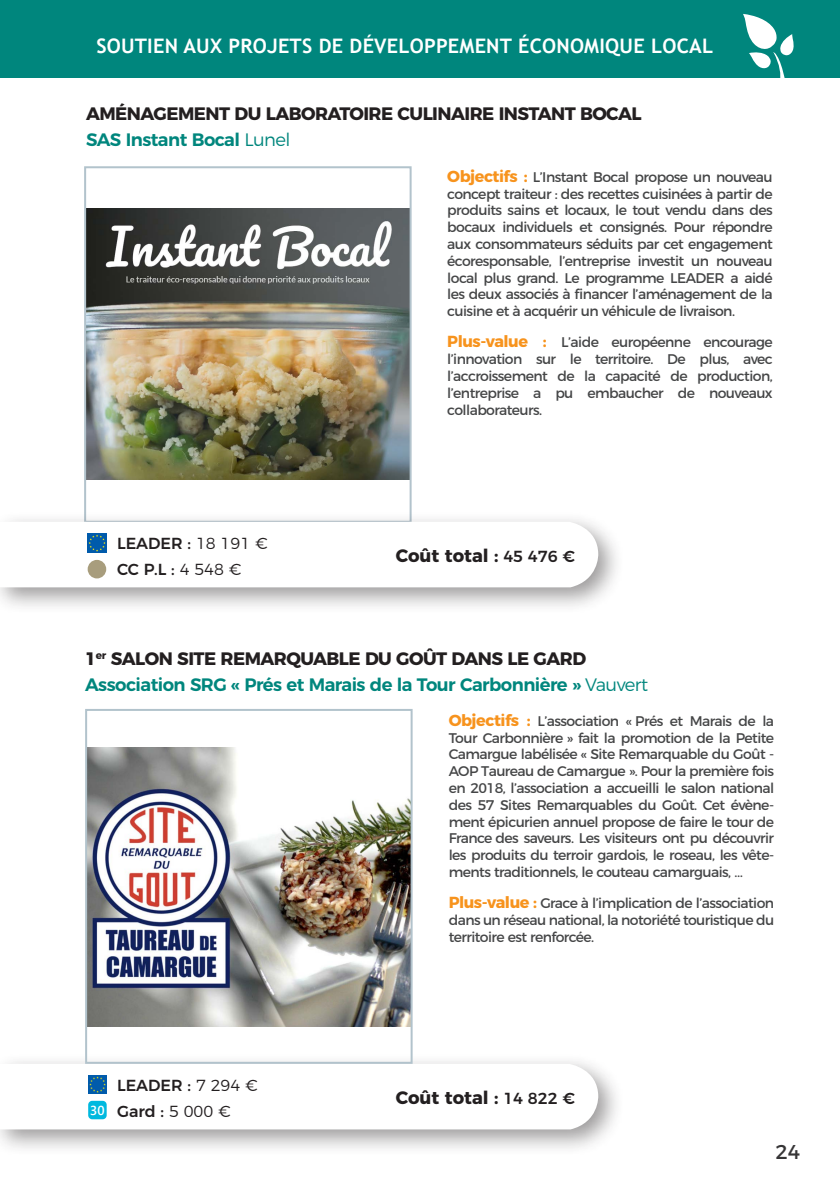
<style>
.page{position:relative;width:840px;height:1191px;background:#fff}
.page>*{position:absolute;margin:0;border:0;box-sizing:border-box;transform-origin:0 0}
.t1{font:700 20px "Trebuchet MS";letter-spacing:.01em;color:#fff}
.t2{font:20px "Montserrat Alternates";color:#363536}
.t3{font:700 18px "Montserrat";letter-spacing:-.03em;color:#231f20}
.t4{font:600 18px "Montserrat";letter-spacing:-.03em;color:#00867d}
.t5{font:700 18px "Montserrat";color:#231f20}
.t6{font:500 16px "Montserrat";color:#231f20}
.t7{font:14px/16.8px "Montserrat";letter-spacing:-.04em;color:#454647;text-align:justify}
.t8{font:600 13px "Segoe UI";color:#fff}
.s1{font-weight:300}
.s2{font-weight:700;font-size:16px;color:#f7931d}
.s3{font-weight:500;font-size:16px}
</style>
<div class="page">
<div style="left:0;top:0;width:839px;height:77px;background:#00867d"></div>
<svg style="left:742px;top:14px;width:51px;height:64px"></svg>
<img style="left:87px;top:208px;width:321px;height:272px">
<div style="left:84px;top:166px;width:327px;height:357px;border:2px solid #b2c3cc"></div>
<div style="left:0;top:1052px;width:624px;height:104px;background:#231f20;opacity:.45"></div>
<svg style="left:0;top:1063px;width:598px;height:66px"></svg>
<div style="left:0;top:510px;width:624px;height:104px;background:#231f20;opacity:.45"></div>
<svg style="left:0;top:522px;width:598px;height:65px"></svg>
<img style="left:88px;top:747px;width:321px;height:279px">
<div style="left:85px;top:709px;width:327px;height:354px;border:2px solid #b2c3cc"></div>
<img style="left:88px;top:533px;width:18px;height:19px">
<div style="left:88px;top:560px;width:18px;height:18px;background:#a89d7d;border-radius:50%"></div>
<div style="left:88px;top:1100px;width:19px;height:19px;background:#00b9df;border-radius:4px"></div>
<img style="left:88px;top:1075px;width:19px;height:18px">
<p class="t1" style="left:96px;top:34px;width:618px">SOUTIEN AUX PROJETS DE DÉVELOPPEMENT ÉCONOMIQUE LOCAL</p>
<p class="t3" style="left:86px;top:99px;width:556px">AMÉNAGEMENT DU LABORATOIRE CULINAIRE INSTANT BOCAL</p>
<p class="t4" style="left:86px;top:125px;width:206px">SAS Instant Bocal <span class="s1">Lunel</span></p>
<p class="t7" style="left:447px;top:167px;width:327px"><span class="s2">Objectifs :</span> L’Instant Bocal propose un nouveau concept traiteur : des recettes cuisinées à partir de produits sains et locaux, le tout vendu dans des bocaux individuels et consignés. Pour répondre aux consommateurs séduits par cet engagement écoresponsable, l’entreprise investit un nouveau local plus grand. Le programme LEADER a aidé les deux associés à financer l’aménagement de la cuisine et à acquérir un véhicule de livraison.</p>
<p class="t7" style="left:447px;top:333px;width:327px"><span class="s2">Plus-value :</span> L’aide européenne encourage l’innovation sur le territoire. De plus, avec l’accroissement de la capacité de production, l’entreprise a pu embaucher de nouveaux collaborateurs.</p>
<p class="t6" style="left:117px;top:530px;width:152px">LEADER : <span class="s1">18 191 €</span></p>
<p class="t6" style="left:117px;top:556px;width:126px">CC P.L : <span class="s1">4 548 €</span></p>
<p class="t5" style="left:395px;top:541px;width:180px">Coût total : <span class="s3">45 476 €</span></p>
<p class="t3" style="left:85px;top:644px;width:502px">1<sup>er</sup> SALON SITE REMARQUABLE DU GOÛT DANS LE GARD</p>
<p class="t4" style="left:85px;top:670px;width:564px">Association SRG « Prés et Marais de la Tour Carbonnière » <span class="s1">Vauvert</span></p>
<p class="t8" style="left:90px;top:1097px;width:16px">30</p>
<p class="t6" style="left:117px;top:1072px;width:142px">LEADER : <span class="s1">7 294 €</span></p>
<p class="t6" style="left:117px;top:1098px;width:115px">Gard : <span class="s1">5 000 €</span></p>
<p class="t7" style="left:448px;top:711px;width:327px"><span class="s2">Objectifs :</span> L’association « Prés et Marais de la Tour Carbonnière » fait la promotion de la Petite Camargue labélisée « Site Remarquable du Goût - AOP Taureau de Camargue ». Pour la première fois en 2018, l’association a accueilli le salon national des 57 Sites Remarquables du Goût. Cet évène&shy;ment épicurien annuel propose de faire le tour de France des saveurs. Les visiteurs ont pu découvrir les produits du terroir gardois, le roseau, les vête&shy;ments traditionnels, le couteau camarguais, …</p>
<p class="t7" style="left:448px;top:893px;width:327px"><span class="s2">Plus-value :</span> Grace à l’implication de l’association dans un réseau national, la notoriété touristique du territoire est renforcée.</p>
<p class="t5" style="left:395px;top:1082px;width:180px">Coût total : <span class="s3">14 822 €</span></p>
<p class="t2" style="left:775px;top:1136px;width:26px">24</p>
</div>
